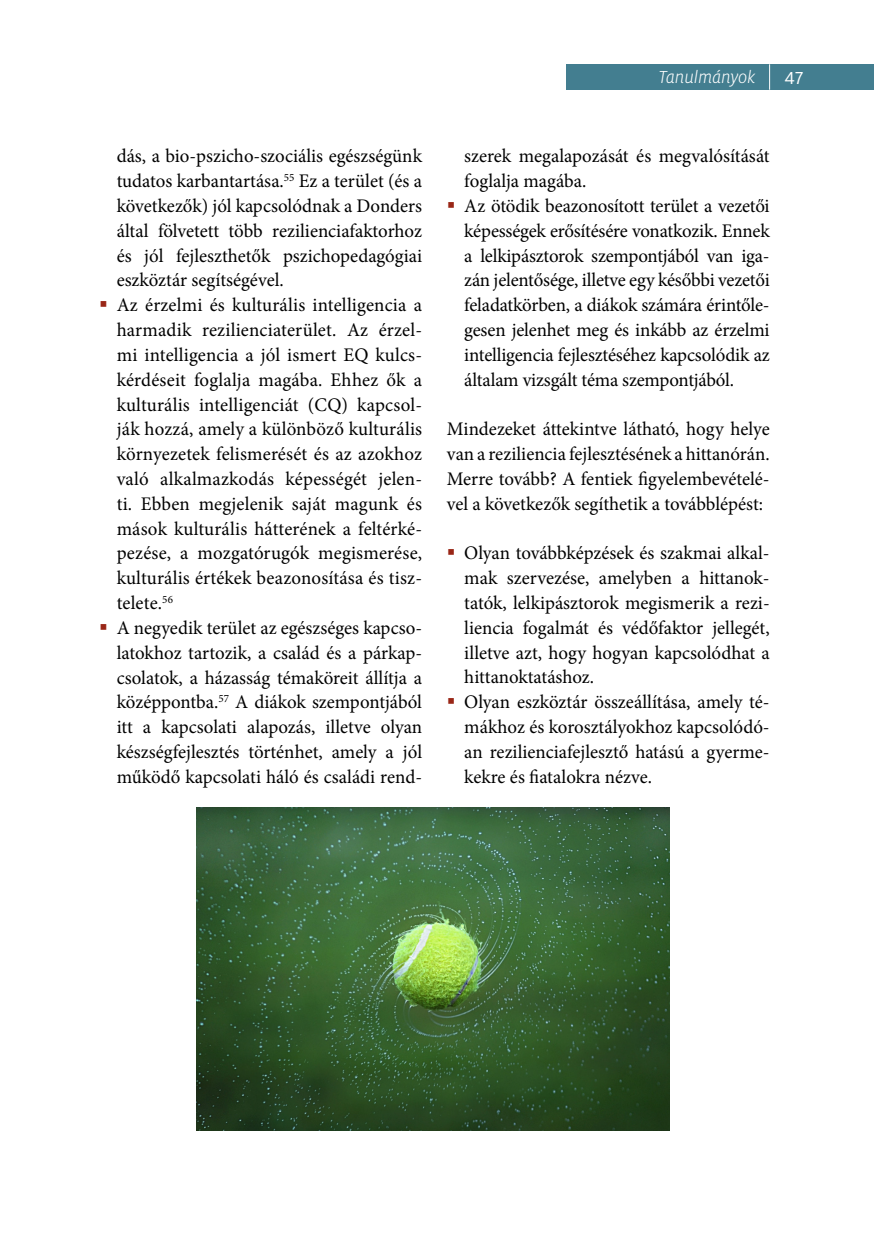
<style>
.page{position:relative;width:874px;height:1241px;background:#fff}
.page>*{position:absolute;margin:0;border:0;box-sizing:border-box;transform-origin:0 0}
.t1{font:19.25px/24.8px "Minion Pro";color:#000;text-align:justify}
.t2{font:italic 300 19.25px "Milo Pro";color:#fff}
.t3{font:19.25px "Milo Pro";color:#fff}
.s1{color:#992616}
</style>
<div class="page">
<div style="left:566px;top:64px;width:307px;height:26px;background:#437e90"></div>
<img style="left:196px;top:807px;width:472px;height:323px">
<p class="t2" style="left:658px;top:67px;width:98px">Tanulmányok</p>
<p class="t3" style="left:784px;top:67px;width:20px">47</p>
<p class="t1" style="left:117px;top:144px;width:307px">dás, a bio-pszicho-szociális egészségünk tudatos karbantartása.<sup>55</sup> Ez a terület (és a következők) jól kapcsolódnak a Donders által fölvetett több rezilienciafaktorhoz és jól fejleszthetők pszichopedagógiai eszköztár segítségével.</p>
<p class="t1" style="left:117px;top:293px;width:307px;text-indent:-17px"><span class="s1">▪</span> Az érzelmi és kulturális intelligencia a harmadik rezilienciaterület. Az érzel&shy;mi intelligencia a jól ismert EQ kulcs&shy;kérdéseit foglalja magába. Ehhez ők a kulturális intelligenciát (CQ) kapcsol&shy;ják hozzá, amely a különböző kulturális környezetek felismerését és az azokhoz való alkalmazkodás képességét jelen&shy;ti. Ebben megjelenik saját magunk és mások kulturális hátterének a feltérké&shy;pezése, a mozgatórugók megismerése, kulturális értékek beazonosítása és tisz&shy;telete.<sup>56</sup></p>
<p class="t1" style="left:117px;top:615px;width:307px;text-indent:-17px"><span class="s1">▪</span> A negyedik terület az egészséges kapcso&shy;latokhoz tartozik, a család és a párkap&shy;csolatok, a házasság témaköreit állítja a középpontba.<sup>57</sup> A diákok szempontjából itt a kapcsolati alapozás, illetve olyan készségfejlesztés történhet, amely a jól működő kapcsolati háló és családi rend-</p>
<p class="t1" style="left:464px;top:144px;width:307px">szerek megalapozását és megvalósítását foglalja magába.</p>
<p class="t1" style="left:464px;top:193px;width:307px;text-indent:-17px"><span class="s1">▪</span> Az ötödik beazonosított terület a vezetői képességek erősítésére vonatkozik. Ennek a lelkipásztorok szempontjából van iga&shy;zán jelentősége, illetve egy későbbi vezetői feladatkörben, a diákok számára érintőle&shy;gesen jelenhet meg és inkább az érzelmi intelligencia fejlesztéséhez kapcsolódik az általam vizsgált téma szempontjából.</p>
<p class="t1" style="left:446px;top:417px;width:324px">Mindezeket áttekintve látható, hogy helye van a reziliencia fejlesztésének a hittanórán.<br>Merre tovább? A fentiek figyelembevételé&shy;vel a következők segíthetik a továbblépést:</p>
<p class="t1" style="left:464px;top:541px;width:307px;text-indent:-17px"><span class="s1">▪</span> Olyan továbbképzések és szakmai alkal&shy;mak szervezése, amelyben a hittanok&shy;tatók, lelkipásztorok megismerik a rezi&shy;liencia fogalmát és védőfaktor jellegét, illetve azt, hogy hogyan kapcsolódhat a hittanoktatáshoz.</p>
<p class="t1" style="left:464px;top:689px;width:307px;text-indent:-17px"><span class="s1">▪</span> Olyan eszköztár összeállítása, amely té&shy;mákhoz és korosztályokhoz kapcsolódó&shy;an rezilienciafejlesztő hatású a gyerme&shy;kekre és fiatalokra nézve.</p>
</div>
